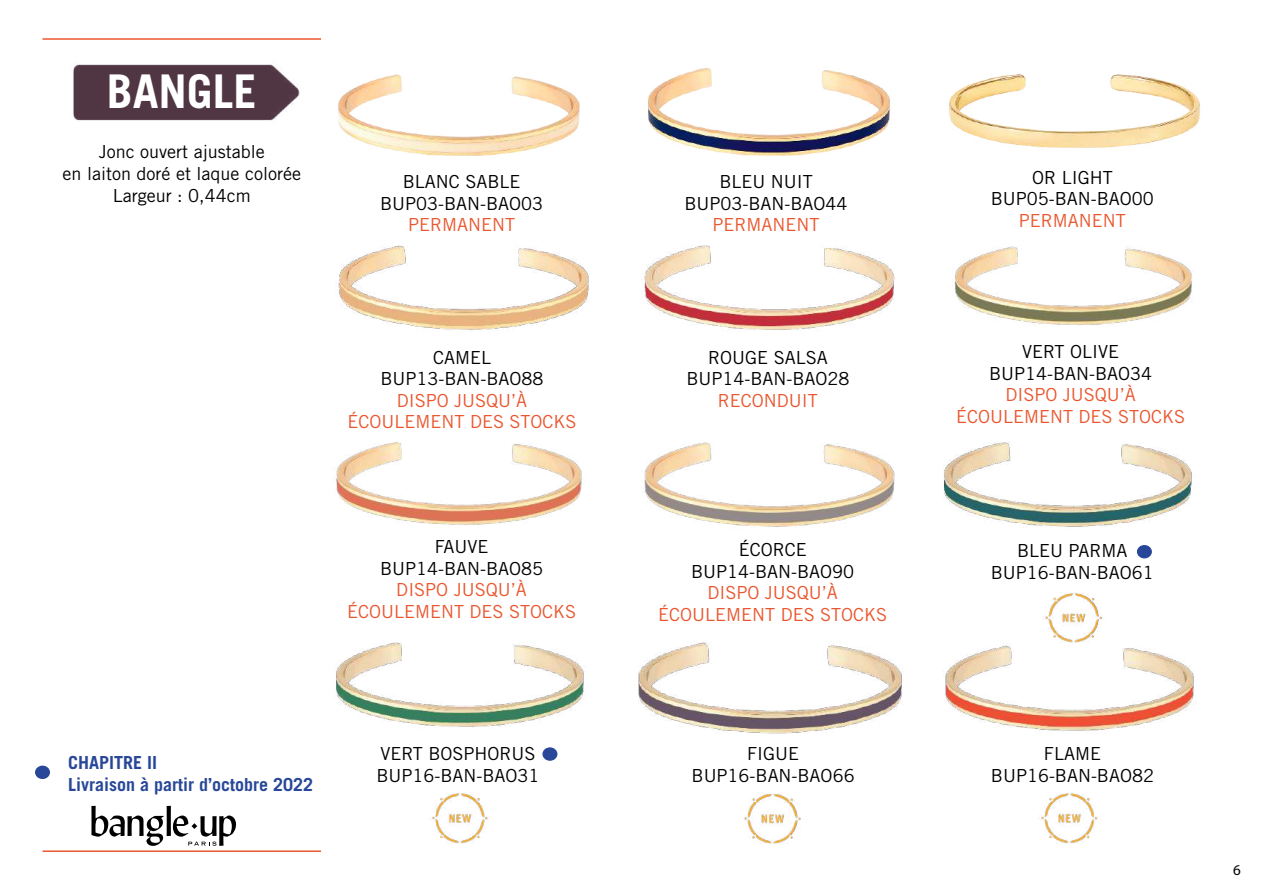
<style>
.page{position:relative;width:1263px;height:893px;background:#fff}
.page>*{position:absolute;margin:0;border:0;box-sizing:border-box;transform-origin:0 0}
.t1{font:700 46.5px "Trade Gothic LT Std";color:#fff}
.t2{font:18px/21.6px "Trade Gothic LT Std";color:#000;text-align:center}
.t3{font:18px/21.6px "Trade Gothic LT Std";color:#ea572f;text-align:center}
.t4{font:700 18px/21.6px "Trade Gothic LT Std";color:#284798}
.t5{font:15px "Myriad Pro";color:#000}
</style>
<div class="page">
<img style="left:73px;top:64px;width:227px;height:57px">
<svg style="left:91px;top:806px;width:145px;height:40px"></svg>
<img style="left:336px;top:642px;width:248px;height:85px">
<hr style="left:43px;top:850px;width:278px;height:2px;background:#ea572f">
<img style="left:338px;top:245px;width:251px;height:85px">
<img style="left:948px;top:74px;width:252px;height:74px">
<img style="left:338px;top:74px;width:242px;height:82px">
<img style="left:648px;top:68px;width:242px;height:88px">
<img style="left:944px;top:442px;width:248px;height:85px">
<hr style="left:43px;top:38px;width:278px;height:2px;background:#ea572f">
<img style="left:432px;top:793px;width:57px;height:51px">
<img style="left:1042px;top:592px;width:60px;height:34px">
<img style="left:943px;top:626px;width:251px;height:105px">
<img style="left:1041px;top:793px;width:58px;height:51px">
<img style="left:641px;top:245px;width:254px;height:85px">
<img style="left:638px;top:642px;width:265px;height:92px">
<img style="left:744px;top:793px;width:57px;height:51px">
<div style="left:543px;top:748px;width:14px;height:12px;background:#284798;border-radius:50%"></div>
<div style="left:542px;top:747px;width:15px;height:14px;border:2px solid #284798;border-radius:50%"></div>
<div style="left:1138px;top:546px;width:13px;height:12px;background:#284798;border-radius:50%"></div>
<div style="left:1137px;top:545px;width:15px;height:13px;border:2px solid #284798;border-radius:50%"></div>
<div style="left:36px;top:766px;width:13px;height:12px;background:#284798;border-radius:50%"></div>
<div style="left:35px;top:766px;width:15px;height:13px;border:2px solid #284798;border-radius:50%"></div>
<img style="left:954px;top:246px;width:238px;height:80px">
<img style="left:644px;top:442px;width:251px;height:85px">
<img style="left:336px;top:442px;width:247px;height:83px">
<h1 class="t1" style="left:107px;top:63px;width:151px">BANGLE</h1>
<p class="t2" style="left:63px;top:141px;width:240px">Jonc ouvert ajustable<br>en laiton doré et laque colorée<br>Largeur : 0,44cm</p>
<p class="t2" style="left:380px;top:171px;width:164px">BLANC SABLE<br>BUP03-BAN-BAO03</p>
<p class="t3" style="left:408px;top:214px;width:108px">PERMANENT</p>
<p class="t2" style="left:380px;top:346px;width:164px">CAMEL<br>BUP13-BAN-BAO88</p>
<p class="t3" style="left:347px;top:389px;width:230px">DISPO JUSQU’À<br>ÉCOULEMENT DES STOCKS</p>
<p class="t2" style="left:380px;top:535px;width:164px">FAUVE<br>BUP14-BAN-BAO85</p>
<p class="t3" style="left:347px;top:579px;width:230px">DISPO JUSQU’À<br>ÉCOULEMENT DES STOCKS</p>
<p class="t4" style="left:68px;top:752px;width:247px">CHAPITRE II<br>Livraison à partir d’octobre 2022</p>
<p class="t2" style="left:377px;top:743px;width:164px;text-align:left">VERT BOSPHORUS<br>BUP16-BAN-BAO31</p>
<p class="t2" style="left:685px;top:171px;width:164px">BLEU NUIT<br>BUP03-BAN-BAO44</p>
<p class="t3" style="left:713px;top:214px;width:108px">PERMANENT</p>
<p class="t2" style="left:686px;top:346px;width:164px">ROUGE SALSA<br>BUP14-BAN-BAO28</p>
<p class="t3" style="left:718px;top:389px;width:102px">RECONDUIT</p>
<p class="t2" style="left:691px;top:539px;width:164px">ÉCORCE<br>BUP14-BAN-BAO90</p>
<p class="t3" style="left:658px;top:582px;width:230px">DISPO JUSQU’À<br>ÉCOULEMENT DES STOCKS</p>
<p class="t2" style="left:692px;top:743px;width:164px">FIGUE<br>BUP16-BAN-BAO66</p>
<p class="t2" style="left:991px;top:166px;width:164px">OR LIGHT<br>BUP05-BAN-BAO00</p>
<p class="t3" style="left:1019px;top:210px;width:108px">PERMANENT</p>
<p class="t2" style="left:989px;top:340px;width:164px">VERT OLIVE<br>BUP14-BAN-BAO34</p>
<p class="t3" style="left:956px;top:384px;width:230px">DISPO JUSQU’À<br>ÉCOULEMENT DES STOCKS</p>
<p class="t2" style="left:991px;top:540px;width:164px">BLEU PARMA<br>BUP16-BAN-BAO61</p>
<p class="t2" style="left:991px;top:743px;width:164px">FLAME<br>BUP16-BAN-BAO82</p>
<p class="t5" style="left:1233px;top:861px;width:9px">6</p>
</div>
